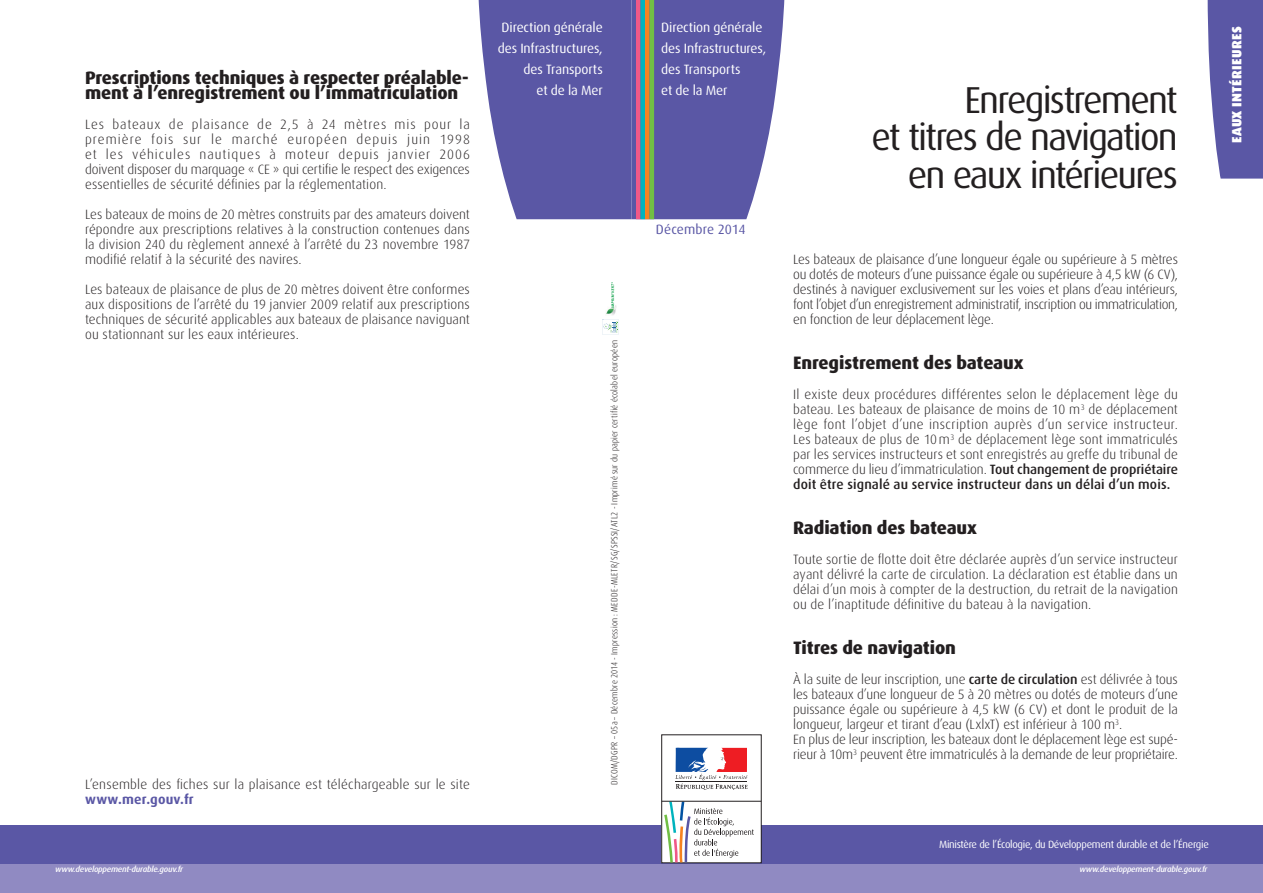
<style>
.page{position:relative;width:1263px;height:893px;background:#fff}
.page>*{position:absolute;margin:0;border:0;box-sizing:border-box;transform-origin:0 0}
.t1{font:37.5px/37.5px "Dax OT";letter-spacing:-.05em;color:#231f20;text-align:right}
.t2{font:800 18px/15px "Dax";letter-spacing:-.005em;color:#231f20}
.t3{font:300 13.5px/15px "Dax OT";letter-spacing:-.005em;color:#231f20;text-align:justify}
.t4{font:13.5px/21px "Dax OT";letter-spacing:-.01em;color:#fff}
.t5{font:300 13.5px "Dax";letter-spacing:.015em;color:#231f20}
.t6{font:900 13.5px "Dax OT";letter-spacing:.03em;color:#fff}
.t7{font:700 13.5px "Dax OT";letter-spacing:.015em;color:#5a57a5}
.t8{font:13.5px "Dax OT";color:#5a57a5}
.t9{font:10.5px "Dax OT";letter-spacing:-.03em;color:#fff}
.t10{font:300 condensed 9px "Dax OT";letter-spacing:.03em;color:#231f20}
.t11{font:italic 500 8.25px "Dax OT";letter-spacing:-.025em;color:#fff}
.s1{font-weight:500}
</style>
<div class="page">
<div style="left:0;top:863px;width:1263px;height:30px;background:#908ac2"></div>
<svg style="left:478px;top:0;width:306px;height:219px;background:#6c69aa"></svg>
<svg style="left:1208px;top:0;width:55px;height:179px;background:#6663ab"></svg>
<div style="left:0;top:825px;width:1263px;height:38px;background:#5a57a5"></div>
<svg style="left:602px;top:282px;width:16px;height:53px"></svg>
<div style="left:662px;top:735px;width:99px;height:128px;background:#fff"></div>
<div style="left:661px;top:734px;width:101px;height:129px;border:1px solid #231f20"></div>
<svg style="left:675px;top:748px;width:73px;height:42px"></svg>
<hr style="left:662px;top:801px;width:99px;height:1px;background:#231f20">
<svg style="left:664px;top:802px;width:90px;height:60px"></svg>
<h2 class="t2" style="left:85px;top:70px;width:385px">Prescriptions techniques à respecter préalable&shy;ment à l’enregistrement ou l’immatriculation</h2>
<p class="t3" style="left:85px;top:117px;width:386px">Les bateaux de plaisance de 2,5 à 24 mètres mis pour la première fois sur le marché européen depuis juin 1998 et les véhicules nautiques à moteur depuis janvier 2006 doivent disposer du marquage « CE » qui certifie le respect des exigences essentielles de sécurité définies par la réglementation.</p>
<p class="t3" style="left:85px;top:207px;width:386px">Les bateaux de moins de 20 mètres construits par des amateurs doivent répondre aux prescriptions relatives à la construction contenues dans la division 240 du règlement annexé à l’arrêté du 23 novembre 1987 modifié relatif à la sécurité des navires.</p>
<p class="t3" style="left:85px;top:282px;width:386px">Les bateaux de plaisance de plus de 20 mètres doivent être conformes aux dispositions de l’arrêté du 19 janvier 2009 relatif aux prescriptions techniques de sécurité applicables aux bateaux de plaisance naviguant ou stationnant sur les eaux intérieures.</p>
<p class="t5" style="left:85px;top:777px;width:386px">L’ensemble des fiches sur la plaisance est téléchargeable sur le site</p>
<p class="t7" style="left:85px;top:792px;width:110px">www.mer.gouv.fr</p>
<p class="t4" style="left:661px;top:17px;width:107px">Direction générale des Infrastructures, des Transports<br>et de la Mer</p>
<p class="t4" style="left:498px;top:17px;width:107px;text-align:right">Direction générale des Infrastructures, des Transports<br>et de la Mer</p>
<p class="t6" style="left:1229px;top:143px;width:118px;rotate:-90deg">EAUX INTÉRIEURES</p>
<h1 class="t1" style="left:871px;top:81px;width:308px">Enregistrement<br>et titres de navigation en eaux intérieures</h1>
<p class="t8" style="left:656px;top:222px;width:91px">Décembre 2014</p>
<p class="t10" style="left:609px;top:785px;width:446px;rotate:-90deg">DICOM/DGPR – 05a – Décembre 2014 - Impression : MEDDE-MLETR/SG/SPSSI/ATL2 - Imprimé sur du papier certifié écolabel européen</p>
<p class="t3" style="left:793px;top:252px;width:386px">Les bateaux de plaisance d’une longueur égale ou supérieure à 5 mètres ou dotés de moteurs d’une puissance égale ou supérieure à 4,5 kW (6 CV), destinés à naviguer exclusivement sur les voies et plans d’eau intérieurs, font l’objet d’un enregistrement administratif, inscription ou immatriculation, en fonction de leur déplacement lège.</p>
<h2 class="t2" style="left:793px;top:355px;width:232px">Enregistrement des bateaux</h2>
<p class="t3" style="left:793px;top:387px;width:386px">Il existe deux procédures différentes selon le déplacement lège du bateau. Les bateaux de plaisance de moins de 10 m<sup>3</sup> de déplacement lège font l’objet d’une inscription auprès d’un service instructeur.<br>Les bateaux de plus de 10m<sup>3</sup> de déplacement lège sont immatriculés par les services instructeurs et sont enregistrés au greffe du tribunal de commerce du lieu d’immatriculation. <span class="s1">Tout changement de propriétaire doit être signalé au service instructeur dans un délai d’un mois.</span></p>
<h2 class="t2" style="left:793px;top:520px;width:185px">Radiation des bateaux</h2>
<p class="t3" style="left:793px;top:552px;width:386px">Toute sortie de flotte doit être déclarée auprès d’un service instructeur ayant délivré la carte de circulation. La déclaration est établie dans un délai d’un mois à compter de la destruction, du retrait de la navigation ou de l’inaptitude définitive du bateau à la navigation.</p>
<h2 class="t2" style="left:793px;top:640px;width:164px">Titres de navigation</h2>
<p class="t3" style="left:793px;top:672px;width:386px;text-align:left">À la suite de leur inscription, une <span class="s1">carte de circulation</span> est délivrée à tous les bateaux d’une longueur de 5 à 20 mètres ou dotés de moteurs d’une puissance égale ou supérieure à 4,5 kW (6 CV) et dont le produit de la longueur, largeur et tirant d’eau (LxlxT) est inférieur à 100 m<sup>3</sup>.<br>En plus de leur inscription, les bateaux dont le déplacement lège est supé&shy;rieur à 10m<sup>3</sup> peuvent être immatriculés à la demande de leur propriétaire.</p>
<p class="t9" style="left:939px;top:839px;width:271px">Ministère de l’Écologie, du Développement durable et de l’Énergie</p>
<p class="t11" style="left:55px;top:864px;width:129px">www.developpement-durable.gouv.fr</p>
<p class="t11" style="left:1080px;top:864px;width:129px">www.developpement-durable.gouv.fr</p>
</div>
